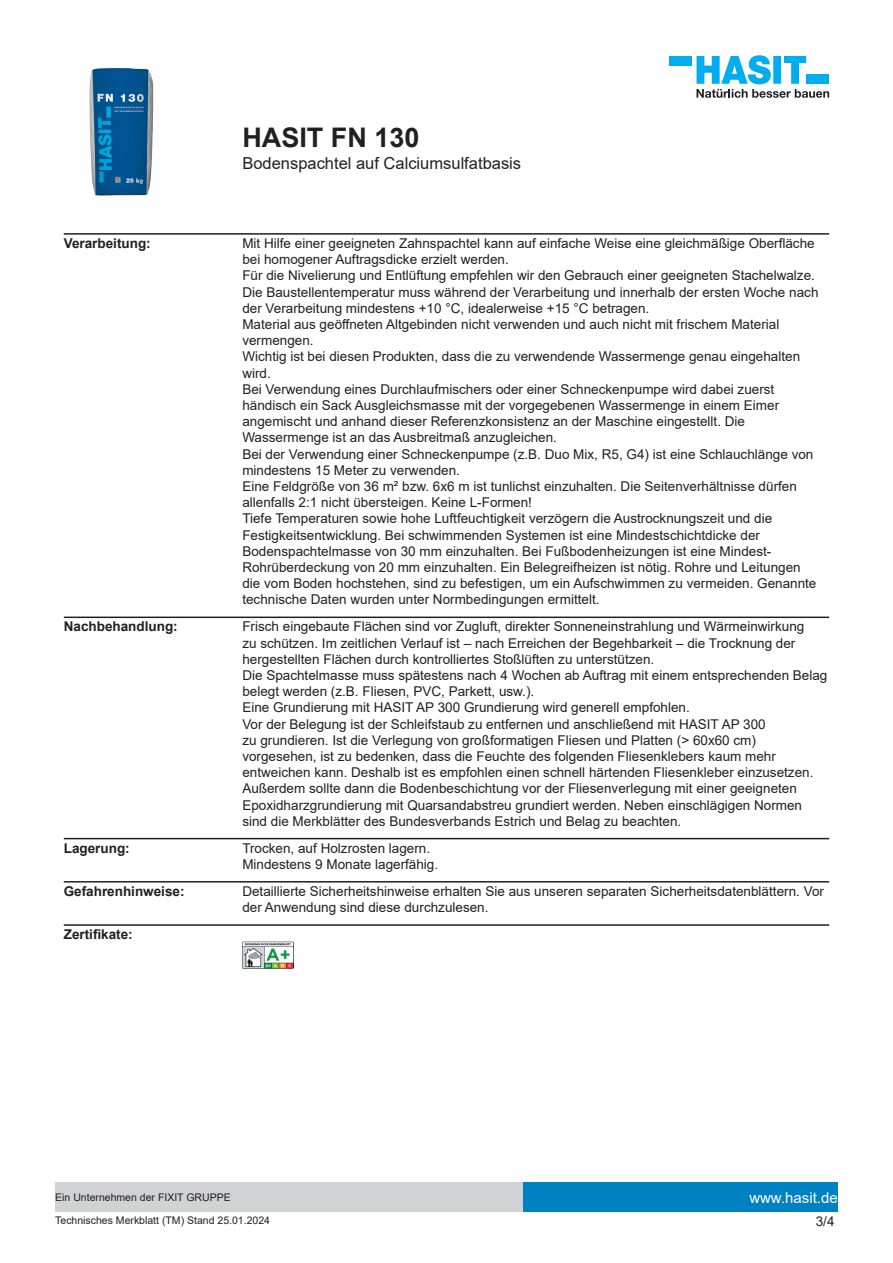
<style>
.page{position:relative;width:893px;height:1263px;background:#fff}
.page>*{position:absolute;margin:0;border:0;box-sizing:border-box;transform-origin:0 0}
.t1{font:700 27px "Arial";color:#231f20}
.t2{font:16.5px "Arial";color:#231f20}
.t3{font:15px "Arial";color:#fff}
.t4{font:13.5px/16.2px "Arial";color:#231f20}
.t5{font:700 13.5px "Arial";color:#231f20}
.t6{font:10.5px "Arial";color:#231f20}
</style>
<div class="page">
<img style="left:89px;top:68px;width:65px;height:128px">
<div style="left:669px;top:56px;width:23px;height:10px;background:#00aeef"></div>
<svg style="left:696px;top:55px;width:133px;height:43px"></svg>
<div style="left:523px;top:1182px;width:315px;height:30px;background:#0081c3"></div>
<div style="left:55px;top:1182px;width:468px;height:30px;background:#d1d2d4"></div>
<hr style="left:64px;top:233px;width:765px;height:2px;background:#231f20">
<hr style="left:64px;top:616px;width:765px;height:2px;background:#231f20">
<hr style="left:64px;top:838px;width:765px;height:1px;background:#231f20">
<hr style="left:64px;top:881px;width:765px;height:1px;background:#231f20">
<hr style="left:64px;top:924px;width:765px;height:2px;background:#231f20">
<img style="left:242px;top:941px;width:51px;height:28px">
<h1 class="t1" style="left:242px;top:119px;width:179px">HASIT FN 130</h1>
<p class="t2" style="left:242px;top:152px;width:280px">Bodenspachtel auf Calciumsulfatbasis</p>
<p class="t5" style="left:64px;top:234px;width:89px">Verarbeitung:</p>
<p class="t4" style="left:242px;top:235px;width:578px">Mit Hilfe einer geeigneten Zahnspachtel kann auf einfache Weise eine gleichmäßige Oberfläche bei homogener Auftragsdicke erzielt werden.<br>Für die Nivelierung und Entlüftung empfehlen wir den Gebrauch einer geeigneten Stachelwalze.<br>Die Baustellentemperatur muss während der Verarbeitung und innerhalb der ersten Woche nach der Verarbeitung mindestens +10 °C, idealerweise +15 °C betragen.<br>Material aus geöffneten Altgebinden nicht verwenden und auch nicht mit frischem Material vermengen.<br>Wichtig ist bei diesen Produkten, dass die zu verwendende Wassermenge genau eingehalten wird.<br>Bei Verwendung eines Durchlaufmischers oder einer Schneckenpumpe wird dabei zuerst händisch ein Sack Ausgleichsmasse mit der vorgegebenen Wassermenge in einem Eimer angemischt und anhand dieser Referenzkonsistenz an der Maschine eingestellt. Die Wassermenge ist an das Ausbreitmaß anzugleichen.<br>Bei der Verwendung einer Schneckenpumpe (z.B. Duo Mix, R5, G4) ist eine Schlauchlänge von mindestens 15 Meter zu verwenden.<br>Eine Feldgröße von 36 m² bzw. 6x6 m ist tunlichst einzuhalten. Die Seitenverhältnisse dürfen allenfalls 2:1 nicht übersteigen. Keine L-Formen!<br>Tiefe Temperaturen sowie hohe Luftfeuchtigkeit verzögern die Austrocknungszeit und die Festigkeitsentwicklung. Bei schwimmenden Systemen ist eine Mindestschichtdicke der Bodenspachtelmasse von 30 mm einzuhalten. Bei Fußbodenheizungen ist eine Mindest-Rohrüberdeckung von 20 mm einzuhalten. Ein Belegreifheizen ist nötig. Rohre und Leitungen die vom Boden hochstehen, sind zu befestigen, um ein Aufschwimmen zu vermeiden. Genannte technische Daten wurden unter Normbedingungen ermittelt.</p>
<p class="t5" style="left:64px;top:617px;width:116px">Nachbehandlung:</p>
<p class="t4" style="left:242px;top:618px;width:587px">Frisch eingebaute Flächen sind vor Zugluft, direkter Sonneneinstrahlung und Wärmeinwirkung<br>zu schützen. Im zeitlichen Verlauf ist – nach Erreichen der Begehbarkeit – die Trocknung der hergestellten Flächen durch kontrolliertes Stoßlüften zu unterstützen.<br>Die Spachtelmasse muss spätestens nach 4 Wochen ab Auftrag mit einem entsprechenden Belag belegt werden (z.B. Fliesen, PVC, Parkett, usw.).<br>Eine Grundierung mit HASIT AP 300 Grundierung wird generell empfohlen.<br>Vor der Belegung ist der Schleifstaub zu entfernen und anschließend mit HASIT AP 300<br>zu grundieren. Ist die Verlegung von großformatigen Fliesen und Platten (&gt; 60x60 cm) vorgesehen, ist zu bedenken, dass die Feuchte des folgenden Fliesenklebers kaum mehr entweichen kann. Deshalb ist es empfohlen einen schnell härtenden Fliesenkleber einzusetzen.<br>Außerdem sollte dann die Bodenbeschichtung vor der Fliesenverlegung mit einer geeigneten Epoxidharzgrundierung mit Quarsandabstreu grundiert werden. Neben einschlägigen Normen sind die Merkblätter des Bundesverbands Estrich und Belag zu beachten.</p>
<p class="t5" style="left:64px;top:838px;width:68px">Lagerung:</p>
<p class="t4" style="left:242px;top:840px;width:197px">Trocken, auf Holzrosten lagern.<br>Mindestens 9 Monate lagerfähig.</p>
<p class="t5" style="left:64px;top:882px;width:122px">Gefahrenhinweise:</p>
<p class="t4" style="left:242px;top:883px;width:583px">Detaillierte Sicherheitshinweise erhalten Sie aus unseren separaten Sicherheitsdatenblättern. Vor der Anwendung sind diese durchzulesen.</p>
<p class="t5" style="left:64px;top:925px;width:71px">Zertifikate:</p>
<p class="t6" style="left:55px;top:1190px;width:177px">Ein Unternehmen der FIXIT GRUPPE</p>
<p class="t3" style="left:749px;top:1187px;width:90px">www.hasit.de</p>
<p class="t6" style="left:55px;top:1213px;width:216px">Technisches Merkblatt (TM) Stand 25.01.2024</p>
<p class="t4" style="left:816px;top:1213px;width:20px">3/4</p>
</div>
